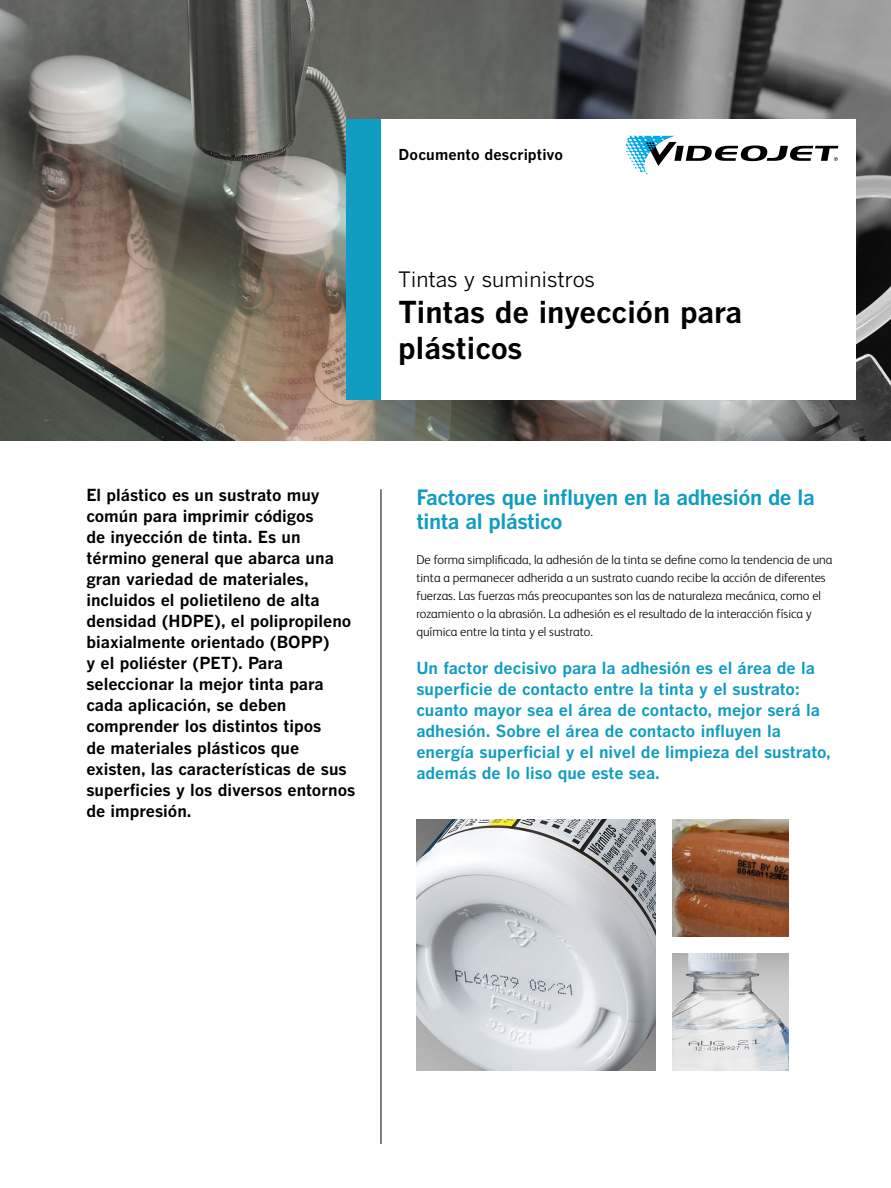
<style>
.page{position:relative;width:891px;height:1188px;background:#fff}
.page>*{position:absolute;margin:0;border:0;box-sizing:border-box;transform-origin:0 0}
.t1{font:700 30px/36px "Benton Gothic";color:#000}
.t2{font:700 21px/24px "Benton Gothic";letter-spacing:-.02em;color:#109dc1}
.t3{font:21px "Benton Gothic";color:#000}
.t4{font:700 16.5px/21px "Benton Gothic";color:#000}
.t5{font:700 16.5px/21px "Benton Gothic";color:#109dc1}
.t6{font:700 15px "Benton Gothic";letter-spacing:.005em;color:#000}
.t7{font:300 12.75px/18px "FS Albert Pro";color:#000}
</style>
<div class="page">
<img style="left:0;top:0;width:891px;height:441px">
<hr style="left:381px;top:489px;width:1px;height:655px;background:#000">
<div style="left:381px;top:119px;width:474px;height:281px;background:#fff"></div>
<div style="left:347px;top:119px;width:34px;height:281px;background:#109dc1"></div>
<svg style="left:626px;top:136px;width:212px;height:39px"></svg>
<img style="left:416px;top:820px;width:239px;height:250px">
<img style="left:672px;top:954px;width:117px;height:116px">
<img style="left:672px;top:820px;width:117px;height:116px">
<p class="t6" style="left:399px;top:146px;width:166px">Documento descriptivo</p>
<p class="t3" style="left:398px;top:267px;width:198px">Tintas y suministros</p>
<h1 class="t1" style="left:398px;top:295px;width:346px">Tintas de inyección para plásticos</h1>
<p class="t4" style="left:86px;top:485px;width:270px">El plástico es un sustrato muy común para imprimir códigos<br>de inyección de tinta. Es un término general que abarca una gran variedad de materiales, incluidos el polietileno de alta densidad (HDPE), el polipropileno biaxialmente orientado (BOPP)<br>y el poliéster (PET). Para seleccionar la mejor tinta para cada aplicación, se deben comprender los distintos tipos<br>de materiales plásticos que existen, las características de sus superficies y los diversos entornos de impresión.</p>
<p class="t2" style="left:416px;top:486px;width:400px">Factores que influyen en la adhesión de la tinta al plástico</p>
<p class="t7" style="left:416px;top:550px;width:418px">De forma simplificada, la adhesión de la tinta se define como la tendencia de una tinta a permanecer adherida a un sustrato cuando recibe la acción de diferentes fuerzas. Las fuerzas más preocupantes son las de naturaleza mecánica, como el rozamiento o la abrasión. La adhesión es el resultado de la interacción física y química entre la tinta y el sustrato.</p>
<p class="t5" style="left:416px;top:658px;width:416px">Un factor decisivo para la adhesión es el área de la superficie de contacto entre la tinta y el sustrato: cuanto mayor sea el área de contacto, mejor será la adhesión. Sobre el área de contacto influyen la energía superficial y el nivel de limpieza del sustrato, además de lo liso que este sea.</p>
</div>
